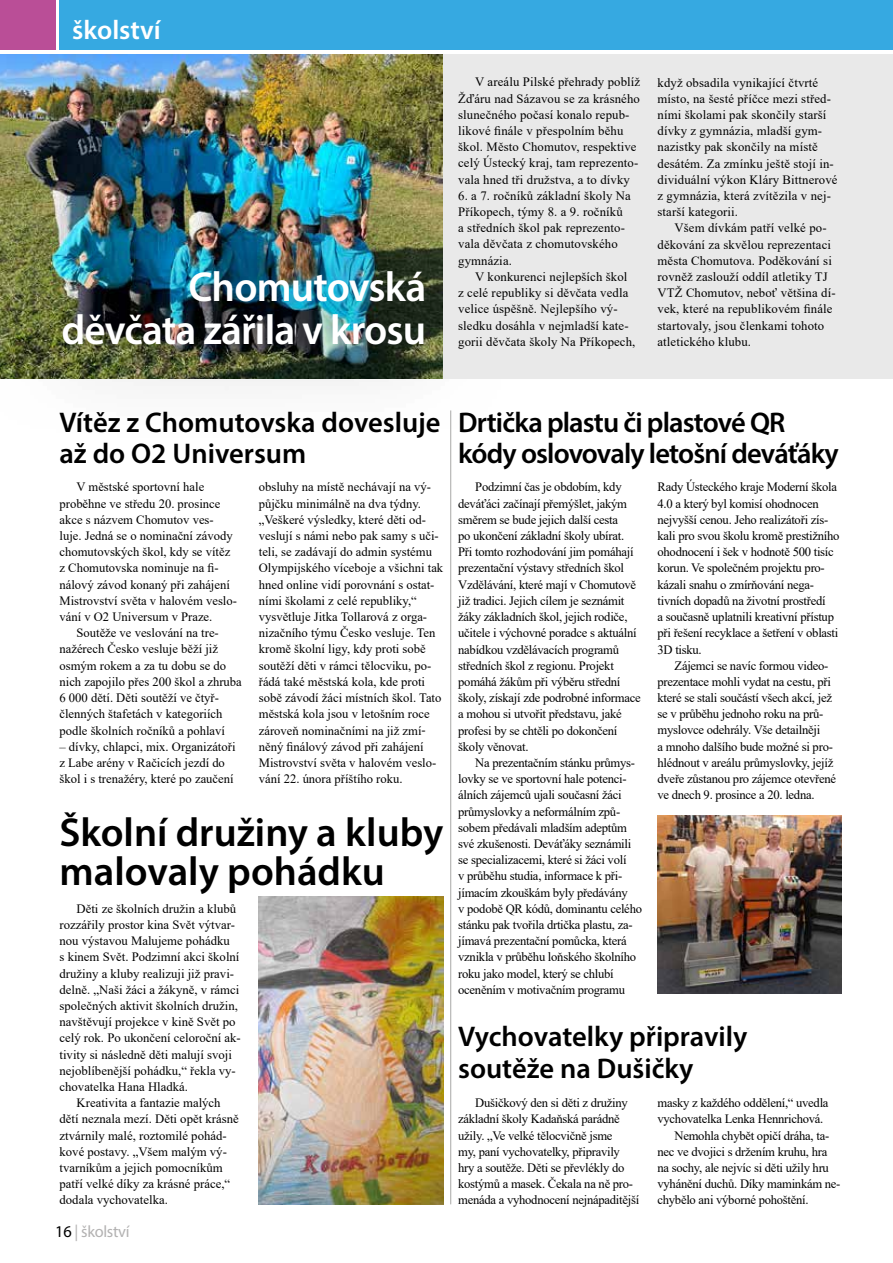
<style>
.page{position:relative;width:893px;height:1263px;background:#fff}
.page>*{position:absolute;margin:0;border:0;box-sizing:border-box;transform-origin:0 0}
.t1{font:600 42px/43.5px "Myriad Pro";letter-spacing:-.02em;color:#fff;text-align:right}
.t2{font:600 40.5px/39px "Myriad Pro";color:#000}
.t3{font:600 28.5px/31.5px "Myriad Pro";letter-spacing:-.005em;color:#000}
.t4{font:600 28.5px/31.5px "Myriad Pro";letter-spacing:-.03em;color:#000}
.t5{font:600 27px "Myriad Pro";color:#fff}
.t6{font:16.5px "Myriad Pro";letter-spacing:-.02em;color:#b3b2b2}
.t7{font:12.75px/16.2px "Times New Roman";color:#000}
.t8{font:12.75px/16.2px "Times New Roman";letter-spacing:-.02em;color:#000}
.s1{color:#000}
</style>
<div class="page">
<div style="left:60px;top:0;width:833px;height:50px;background:#36a9e1"></div>
<div style="left:0;top:0;width:55px;height:50px;background:#ba4e97"></div>
<img style="left:0;top:54px;width:443px;height:131px">
<div style="left:0;top:185px;width:513px;height:252px;background:#000;opacity:.75"></div>
<div style="left:443px;top:54px;width:450px;height:324px;background:#e9e9e9"></div>
<img style="left:259px;top:896px;width:184px;height:308px">
<img style="left:657px;top:815px;width:185px;height:179px">
<hr style="left:450px;top:410px;width:1px;height:794px;background:#a8a8a7">
<h3 class="t5" style="left:72px;top:13px;width:90px">školství</h3>
<h1 class="t1" style="left:62px;top:264px;width:366px">Chomutovská děvčata zářila v krosu</h1>
<p class="t7" style="left:458px;top:74px;width:184px;text-indent:17px">V areálu Pilské přehrady poblíž Žďáru nad Sázavou se za krásného slunečného počasí konalo repub&shy;likové finále v přespolním běhu škol. Město Chomutov, respektive celý Ústecký kraj, tam reprezento&shy;vala hned tři družstva, a to dívky</p>
<p class="t7" style="left:458px;top:187px;width:174px">6. a 7. ročníků základní školy Na<br>Příkopech, týmy 8. a 9. ročníků a středních škol pak reprezento&shy;vala děvčata z chomutovského gymnázia.</p>
<p class="t7" style="left:458px;top:268px;width:179px;text-indent:17px">V konkurenci nejlepších škol z celé republiky si děvčata vedla velice úspěšně. Nejlepšího vý&shy;sledku dosáhla v nejmladší kate&shy;gorii děvčata školy Na Příkopech,</p>
<p class="t7" style="left:657px;top:74px;width:182px">když obsadila vynikající čtvrté místo, na šesté příčce mezi střed&shy;ními školami pak skončily starší dívky z gymnázia, mladší gym&shy;nazistky pak skončily na místě desátém. Za zmínku ještě stojí in&shy;dividuální výkon Kláry Bittnerové z gymnázia, která zvítězila v nej&shy;starší kategorii.</p>
<p class="t7" style="left:657px;top:220px;width:180px;text-indent:17px">Všem dívkám patří velké po&shy;děkování za skvělou reprezentaci města Chomutova. Poděkování si rovněž zaslouží oddíl atletiky TJ<br>VTŽ Chomutov, neboť většina dí&shy;vek, které na republikovém finále startovaly, jsou členkami tohoto atletického klubu.</p>
<h3 class="t3" style="left:59px;top:406px;width:383px">Vítěz z Chomutovska dovesluje až do O2 Universum</h3>
<h3 class="t4" style="left:458px;top:406px;width:382px">Drtička plastu či plastové QR kódy oslovovaly letošní deváťáky</h3>
<p class="t8" style="left:657px;top:479px;width:183px">Rady Ústeckého kraje Moderní škola 4.0 a který byl komisí ohodnocen nejvyšší cenou. Jeho realizátoři zís&shy;kali pro svou školu kromě prestižního ohodnocení i šek v hodnotě 500 tisíc korun. Ve společném projektu pro&shy;kázali snahu o zmírňování nega&shy;tivních dopadů na životní prostředí<br>a současně uplatnili kreativní přístup při řešení recyklace a šetření v oblasti 3D tisku.</p>
<p class="t8" style="left:657px;top:657px;width:180px;text-indent:17px">Zájemci se navíc formou video&shy;prezentace mohli vydat na cestu, při které se stali součástí všech akcí, jež se v průběhu jednoho roku na prů&shy;myslovce odehrály. Vše detailněji<br>a mnoho dalšího bude možné si pro&shy;hlédnout v areálu průmyslovky, jejíž dveře zůstanou pro zájemce otevřené ve dnech 9. prosince a 20. ledna.</p>
<p class="t7" style="left:259px;top:479px;width:186px">obsluhy na místě nechávají na vý&shy;půjčku minimálně na dva týdny. „Veškeré výsledky, které děti od&shy;veslují s námi nebo pak samy s uči&shy;teli, se zadávají do admin systému Olympijského víceboje a všichni tak hned online vidí porovnání s ostat&shy;ními školami z celé republiky,“ vysvětluje Jitka Tollarová z orga&shy;nizačního týmu Česko vesluje. Ten kromě školní ligy, kdy proti sobě soutěží děti v rámci tělocviku, po&shy;řádá také městská kola, kde proti sobě závodí žáci místních škol. Tato městská kola jsou v letošním roce zároveň nominačními na již zmí&shy;něný finálový závod při zahájení Mistrovství světa v halovém veslo&shy;vání 22. února příštího roku.</p>
<p class="t8" style="left:458px;top:479px;width:184px;text-indent:17px">Podzimní čas je obdobím, kdy deváťáci začínají přemýšlet, jakým směrem se bude jejich další cesta<br>po ukončení základní školy ubírat.<br>Při tomto rozhodování jim pomáhají prezentační výstavy středních škol Vzdělávání, které mají v Chomutově již tradici. Jejich cílem je seznámit žáky základních škol, jejich rodiče, učitele i výchovné poradce s aktuální nabídkou vzdělávacích programů středních škol z regionu. Projekt pomáhá žákům při výběru střední školy, získají zde podrobné informace a mohou si utvořit představu, jaké profesi by se chtěli po dokončení školy věnovat.</p>
<p class="t7" style="left:60px;top:479px;width:179px;text-indent:17px">V městské sportovní hale proběhne ve středu 20. prosince akce s názvem Chomutov ves&shy;luje. Jedná se o nominační závody chomutovských škol, kdy se vítěz z Chomutovska nominuje na fi&shy;nálový závod konaný při zahájení<br>Mistrovství světa v halovém veslo&shy;vání v O2 Universum v Praze.</p>
<p class="t7" style="left:60px;top:624px;width:184px;text-indent:17px">Soutěže ve veslování na tre&shy;nažérech Česko vesluje běží již osmým rokem a za tu dobu se do nich zapojilo přes 200 škol a zhruba<br>6 000 dětí. Děti soutěží ve čtyř&shy;členných štafetách v kategoriích podle školních ročníků a pohlaví</p>
<p class="t7" style="left:60px;top:738px;width:177px">– dívky, chlapci, mix. Organizátoři z Labe arény v Račicích jezdí do škol i s trenažéry, které po zaučení</p>
<p class="t8" style="left:458px;top:754px;width:185px;text-indent:17px">Na prezentačním stánku průmys&shy;lovky se ve sportovní hale potenci&shy;álních zájemců ujali současní žáci průmyslovky a neformálním způ&shy;sobem předávali mladším adeptům své zkušenosti. Deváťáky seznámili se specializacemi, které si žáci volí<br>v průběhu studia, informace k při&shy;jímacím zkouškám byly předávány<br>v podobě QR kódů, dominantu celého stánku pak tvořila drtička plastu, za&shy;jímavá prezentační pomůcka, která vznikla v průběhu loňského školního roku jako model, který se chlubí oceněním v motivačním programu</p>
<h2 class="t2" style="left:60px;top:812px;width:385px">Školní družiny a kluby malovaly pohádku</h2>
<p class="t7" style="left:77px;top:900px;width:161px">Děti ze školních družin a klubů</p>
<p class="t7" style="left:60px;top:916px;width:177px">rozzářily prostor kina Svět výtvar-</p>
<p class="t7" style="left:60px;top:932px;width:172px">nou výstavou Malujeme pohádku</p>
<p class="t7" style="left:60px;top:948px;width:181px">s kinem Svět. Podzimní akci školní</p>
<p class="t7" style="left:60px;top:965px;width:176px">družiny a kluby realizuji již pravi-</p>
<p class="t7" style="left:60px;top:981px;width:181px">delně. „Naši žáci a žákyně, v rámci</p>
<p class="t7" style="left:60px;top:997px;width:180px">společných aktivit školních družin,</p>
<p class="t7" style="left:60px;top:1013px;width:178px">navštěvují projekce v kině Svět po</p>
<p class="t7" style="left:60px;top:1029px;width:183px">celý rok. Po ukončení celoroční ak-</p>
<p class="t7" style="left:60px;top:1046px;width:174px">tivity si následně děti malují svoji</p>
<p class="t7" style="left:60px;top:1062px;width:178px">nejoblíbenější pohádku,“ řekla vy-</p>
<p class="t7" style="left:60px;top:1078px;width:130px">chovatelka Hana Hladká.</p>
<p class="t7" style="left:77px;top:1094px;width:146px">Kreativita a fantazie malých</p>
<p class="t7" style="left:60px;top:1110px;width:181px">dětí neznala mezí. Děti opět krásně</p>
<p class="t7" style="left:60px;top:1127px;width:169px">ztvárnily malé, roztomilé pohád-</p>
<p class="t7" style="left:60px;top:1143px;width:169px">kové postavy. „Všem malým vý-</p>
<p class="t7" style="left:60px;top:1159px;width:165px">tvarníkům a jejich pomocníkům</p>
<p class="t7" style="left:60px;top:1175px;width:172px">patří velké díky za krásné práce,“</p>
<p class="t7" style="left:60px;top:1192px;width:110px">dodala vychovatelka.</p>
<h3 class="t3" style="left:458px;top:1020px;width:291px">Vychovatelky připravily soutěže na Dušičky</h3>
<p class="t8" style="left:458px;top:1094px;width:183px;text-indent:17px">Dušičkový den si děti z družiny základní školy Kadaňská parádně užily. „Ve velké tělocvičně jsme<br>my, paní vychovatelky, připravily hry a soutěže. Děti se převlékly do kostýmů a masek. Čekala na ně pro&shy;menáda a vyhodnocení nejnápaditější</p>
<p class="t8" style="left:657px;top:1094px;width:173px">masky z každého oddělení,“ uvedla</p>
<p class="t8" style="left:657px;top:1110px;width:167px">vychovatelka Lenka Hennrichová.</p>
<p class="t8" style="left:674px;top:1127px;width:156px">Nemohla chybět opičí dráha, ta-</p>
<p class="t8" style="left:657px;top:1143px;width:171px">nec ve dvojici s držením kruhu, hra</p>
<p class="t8" style="left:657px;top:1159px;width:173px">na sochy, ale nejvíc si děti užily hru</p>
<p class="t8" style="left:657px;top:1175px;width:184px">vyhánění duchů. Díky maminkám ne-</p>
<p class="t8" style="left:657px;top:1191px;width:153px">chybělo ani výborné pohoštění.</p>
<p class="t6" style="left:55px;top:1221px;width:76px"><span class="s1">16</span> | školství</p>
</div>
